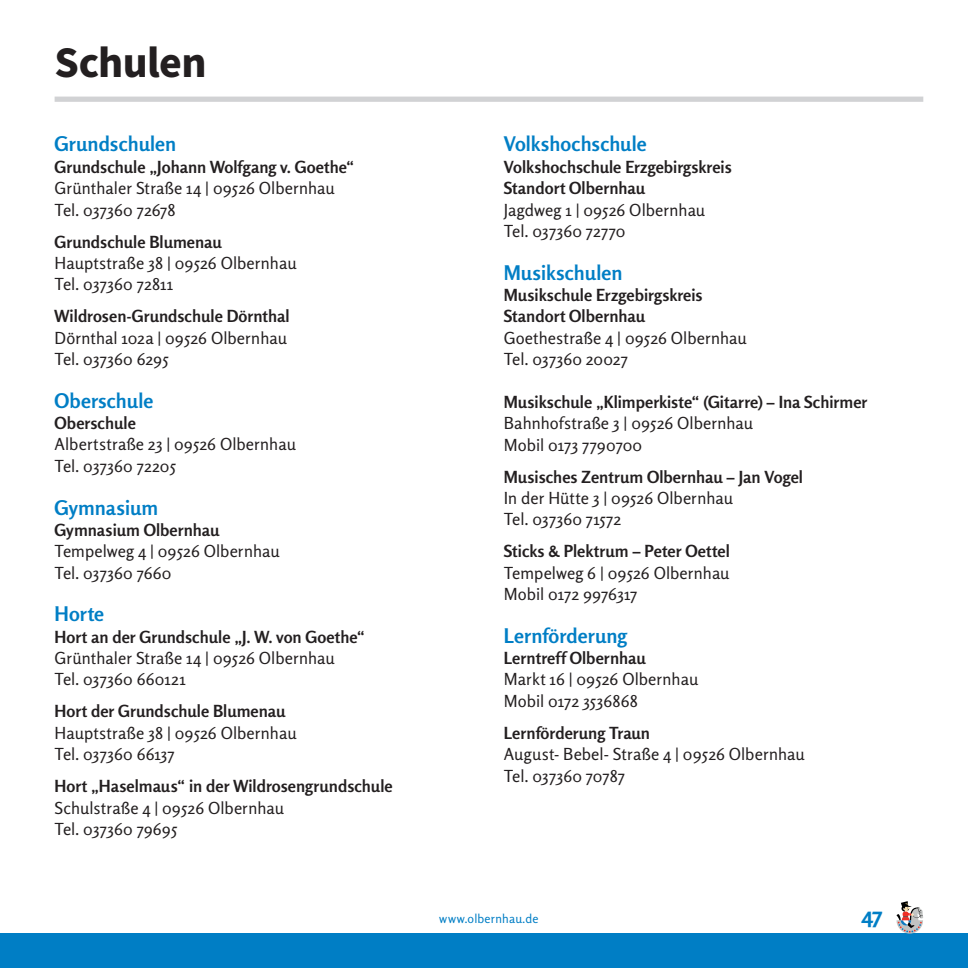
<style>
.page{position:relative;width:968px;height:968px;background:#fff}
.page>*{position:absolute;margin:0;border:0;box-sizing:border-box;transform-origin:0 0}
.t1{font:700 43.75px "Source Sans Pro";letter-spacing:-.015em;color:#231f20}
.t2{font:700 22.75px "Rosario";color:#007ec5}
.t3{font:700 20.12px "Rosario";letter-spacing:.005em;color:#007ec5}
.t4{font:16.62px/21.3px "Rosario";letter-spacing:.005em;color:#231f20}
.t5{font:700 16.62px/21.3px "Rosario";color:#231f20}
.t6{font:12.25px "Rosario";letter-spacing:.015em;color:#007ec5}
</style>
<div class="page">
<div style="left:0;top:933px;width:967px;height:34px;background:#007ec5"></div>
<svg style="left:896px;top:901px;width:27px;height:32px"></svg>
<div style="left:55px;top:97px;width:868px;height:5px;background:#d1d2d4"></div>
<h1 class="t1" style="left:55px;top:32px;width:153px">Schulen</h1>
<p class="t3" style="left:55px;top:132px;width:123px">Grundschulen</p>
<p class="t5" style="left:55px;top:156px;width:301px">Grundschule „Johann Wolfgang v. Goethe“</p>
<p class="t4" style="left:55px;top:177px;width:281px">Grünthaler Straße 14 | 09526 Olbernhau<br>Tel. 037360 72678</p>
<p class="t5" style="left:55px;top:231px;width:168px">Grundschule Blumenau</p>
<p class="t4" style="left:55px;top:252px;width:243px">Hauptstraße 38 | 09526 Olbernhau<br>Tel. 037360 72811</p>
<p class="t5" style="left:55px;top:305px;width:236px">Wildrosen-Grundschule Dörnthal</p>
<p class="t4" style="left:55px;top:327px;width:234px">Dörnthal 102a | 09526 Olbernhau<br>Tel. 037360 6295</p>
<p class="t3" style="left:55px;top:388px;width:100px">Oberschule</p>
<p class="t5" style="left:55px;top:412px;width:83px">Oberschule</p>
<p class="t4" style="left:55px;top:434px;width:243px">Albertstraße 23 | 09526 Olbernhau<br>Tel. 037360 72205</p>
<p class="t3" style="left:55px;top:495px;width:105px">Gymnasium</p>
<p class="t5" style="left:55px;top:519px;width:166px">Gymnasium Olbernhau</p>
<p class="t4" style="left:55px;top:540px;width:226px">Tempelweg 4 | 09526 Olbernhau<br>Tel. 037360 7660</p>
<p class="t3" style="left:55px;top:601px;width:51px">Horte</p>
<p class="t5" style="left:55px;top:625px;width:312px">Hort an der Grundschule „J. W. von Goethe“</p>
<p class="t4" style="left:55px;top:647px;width:281px">Grünthaler Straße 14 | 09526 Olbernhau<br>Tel. 037360 660121</p>
<p class="t5" style="left:55px;top:700px;width:232px">Hort der Grundschule Blumenau</p>
<p class="t4" style="left:55px;top:722px;width:243px">Hauptstraße 38 | 09526 Olbernhau<br>Tel. 037360 66137</p>
<p class="t5" style="left:55px;top:775px;width:340px">Hort „Haselmaus“ in der Wildrosengrundschule</p>
<p class="t4" style="left:55px;top:796px;width:231px">Schulstraße 4 | 09526 Olbernhau<br>Tel. 037360 79695</p>
<p class="t3" style="left:504px;top:132px;width:144px">Volkshochschule</p>
<p class="t5" style="left:504px;top:156px;width:229px">Volkshochschule Erzgebirgskreis<br>Standort Olbernhau</p>
<p class="t4" style="left:504px;top:199px;width:203px">Jagdweg 1 | 09526 Olbernhau<br>Tel. 037360 72770</p>
<p class="t3" style="left:504px;top:260px;width:120px">Musikschulen</p>
<p class="t5" style="left:504px;top:284px;width:200px">Musikschule Erzgebirgskreis<br>Standort Olbernhau</p>
<p class="t4" style="left:504px;top:327px;width:244px">Goethestraße 4 | 09526 Olbernhau<br>Tel. 037360 20027</p>
<p class="t5" style="left:504px;top:391px;width:365px">Musikschule „Klimperkiste“ (Gitarre) – Ina Schirmer</p>
<p class="t4" style="left:504px;top:412px;width:251px">Bahnhofstraße 3 | 09526 Olbernhau<br>Mobil 0173 7790700</p>
<p class="t5" style="left:504px;top:465px;width:301px">Musisches Zentrum Olbernhau – Jan Vogel</p>
<p class="t4" style="left:504px;top:487px;width:230px">In der Hütte 3 | 09526 Olbernhau<br>Tel. 037360 71572</p>
<p class="t5" style="left:504px;top:540px;width:227px">Sticks &amp; Plektrum – Peter Oettel</p>
<p class="t4" style="left:504px;top:562px;width:227px">Tempelweg 6 | 09526 Olbernhau<br>Mobil 0172 9976317</p>
<p class="t3" style="left:504px;top:623px;width:125px">Lernförderung</p>
<p class="t5" style="left:504px;top:647px;width:143px">Lerntreff Olbernhau</p>
<p class="t4" style="left:504px;top:668px;width:196px">Markt 16 | 09526 Olbernhau<br>Mobil 0172 3536868</p>
<p class="t5" style="left:504px;top:721px;width:148px">Lernförderung Traun</p>
<p class="t4" style="left:504px;top:743px;width:302px">August- Bebel- Straße 4 | 09526 Olbernhau<br>Tel. 037360 70787</p>
<p class="t6" style="left:439px;top:910px;width:101px">www.olbernhau.de</p>
<h2 class="t2" style="left:861px;top:900px;width:22px">47</h2>
</div>
